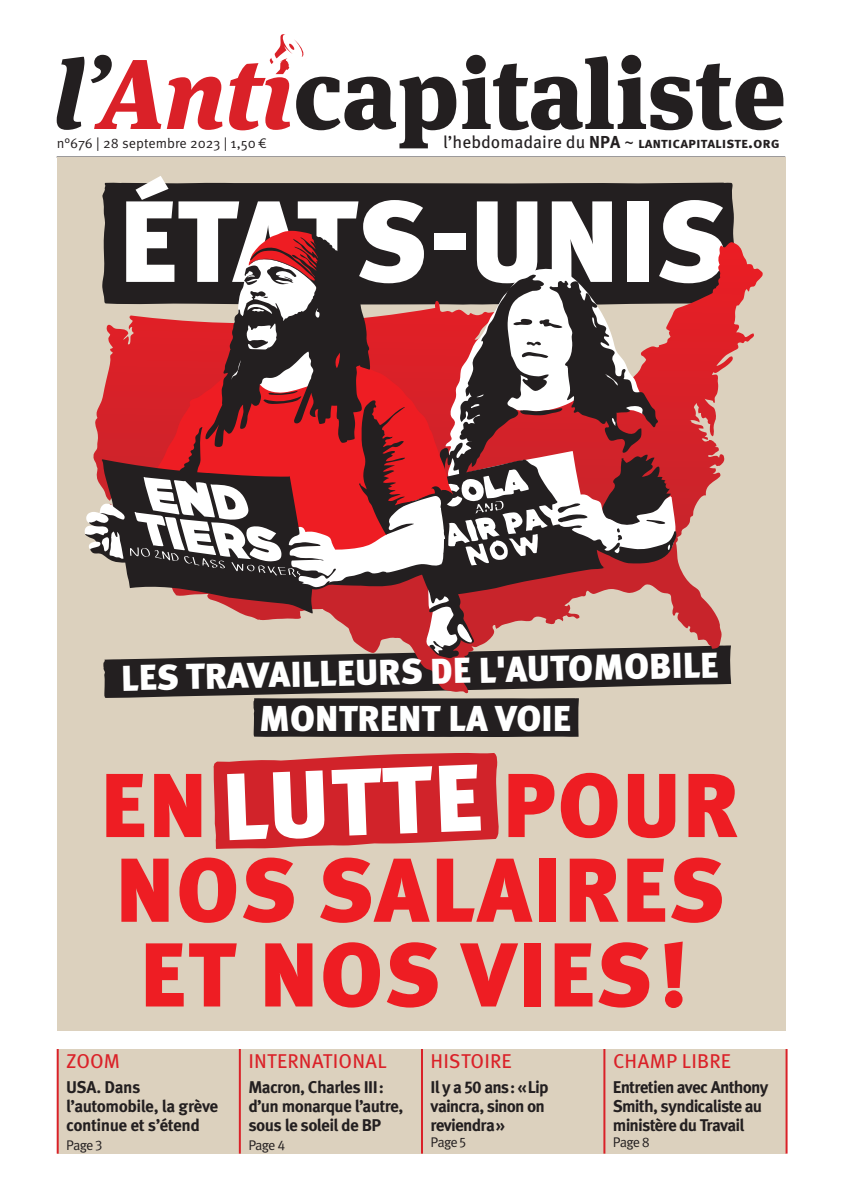
<style>
.page{position:relative;width:842px;height:1191px;background:#fff}
.page>*{position:absolute;margin:0;border:0;box-sizing:border-box;transform-origin:0 0}
.t1{font:900 115.4px "Meta Pro";color:#fff}
.t2{font:900 94.8px "Meta Pro";color:#fff}
.t3{font:900 36px "Meta Pro";color:#fff}
.t4{font:20px "Meta Pro";letter-spacing:.005em;color:#da2128}
.t5{font:700 17px/19px "Meta Pro";letter-spacing:-.04em;color:#231f20}
.t6{font:700 14.8px "Meta Pro";color:#231f20}
.t7{font:14px "Meta Pro";letter-spacing:-.055em;color:#231f20}
.s1{font-weight:400;font-size:17.3px}
.s2{font-size:17.3px}
</style>
<div class="page">
<svg style="left:57px;top:57px;width:27px;height:73px"></svg>
<svg style="left:91px;top:55px;width:70px;height:74px"></svg>
<svg style="left:167px;top:77px;width:55px;height:53px"></svg>
<svg style="left:462px;top:55px;width:321px;height:75px"></svg>
<svg style="left:229px;top:34px;width:227px;height:114px"></svg>
<div style="left:57px;top:157px;width:728px;height:997px;background:#dcd1be"></div>
<hr style="left:57px;top:1049px;width:2px;height:104px;background:#da2128">
<hr style="left:239px;top:1049px;width:2px;height:104px;background:#da2128">
<hr style="left:421px;top:1049px;width:2px;height:104px;background:#da2128">
<hr style="left:603px;top:1049px;width:2px;height:104px;background:#da2128">
<hr style="left:785px;top:1049px;width:2px;height:104px;background:#da2128">
<div style="left:102px;top:183px;width:634px;height:122px;background:#231f20"></div>
<svg style="left:106px;top:774px;width:38px;height:63px"></svg>
<svg style="left:154px;top:774px;width:47px;height:63px;background:#ea3a3c"></svg>
<svg style="left:508px;top:774px;width:46px;height:63px"></svg>
<svg style="left:561px;top:773px;width:56px;height:65px"></svg>
<svg style="left:628px;top:774px;width:47px;height:64px"></svg>
<svg style="left:688px;top:774px;width:49px;height:63px"></svg>
<svg style="left:121px;top:858px;width:48px;height:63px;background:#ea3d3f"></svg>
<svg style="left:179px;top:857px;width:57px;height:66px"></svg>
<svg style="left:243px;top:857px;width:51px;height:66px"></svg>
<svg style="left:320px;top:857px;width:110px;height:66px"></svg>
<svg style="left:437px;top:858px;width:95px;height:63px"></svg>
<div style="left:540px;top:858px;width:16px;height:63px;background:#ee1d23"></div>
<svg style="left:570px;top:858px;width:49px;height:63px"></svg>
<svg style="left:627px;top:858px;width:38px;height:63px"></svg>
<svg style="left:671px;top:857px;width:51px;height:66px"></svg>
<svg style="left:146px;top:943px;width:91px;height:63px"></svg>
<svg style="left:265px;top:943px;width:47px;height:63px;background:#ea3b3d"></svg>
<svg style="left:323px;top:942px;width:57px;height:65px"></svg>
<svg style="left:387px;top:942px;width:51px;height:65px"></svg>
<svg style="left:460px;top:943px;width:58px;height:63px"></svg>
<div style="left:524px;top:943px;width:17px;height:63px;background:#ee1d23"></div>
<svg style="left:555px;top:943px;width:37px;height:63px"></svg>
<svg style="left:598px;top:942px;width:51px;height:65px"></svg>
<svg style="left:664px;top:941px;width:19px;height:67px"></svg>
<svg style="left:213px;top:753px;width:286px;height:96px;background:#d23338"></svg>
<svg style="left:84px;top:231px;width:647px;height:506px"></svg>
<div style="left:46px;top:1031px;width:759px;height:18px;background:#fff"></div>
<p class="t7" style="left:57px;top:134px;width:212px">n°676 | 28 septembre 2023 | 1,50€</p>
<p class="t6" style="left:443px;top:134px;width:338px"><span class="s1">l’hebdomadaire du</span> <span class="s2">NPA</span> <span class="s1">~</span> lanticapitaliste<span class="s2">.</span>org</p>
<h1 class="t1" style="left:118px;top:169px;width:611px">ÉTATS-UNIS</h1>
<h3 class="t3" style="left:121px;top:654px;width:599px;rotate:-1deg">LES TRAVAILLEURS DE L'AUTOMOBILE</h3>
<h3 class="t3" style="left:259px;top:695px;width:313px">MONTRENT LA VOIE</h3>
<h2 class="t2" style="left:220px;top:747px;width:262px;rotate:-2deg">LUTTE</h2>
<p class="t4" style="left:66px;top:1048px;width:55px">ZOOM</p>
<p class="t5" style="left:66px;top:1077px;width:154px">USA. Dans l’automobile, la grève continue et s’étend</p>
<p class="t7" style="left:66px;top:1135px;width:38px">Page 3</p>
<p class="t4" style="left:248px;top:1048px;width:140px">INTERNATIONAL</p>
<p class="t5" style="left:248px;top:1077px;width:157px">Macron, Charles III: d’un monarque l’autre, sous le soleil de BP</p>
<p class="t7" style="left:248px;top:1135px;width:38px">Page 4</p>
<p class="t4" style="left:431px;top:1048px;width:83px">HISTOIRE</p>
<p class="t5" style="left:430px;top:1077px;width:120px">Il y a 50 ans: «Lip vaincra, sinon on reviendra»</p>
<p class="t7" style="left:430px;top:1133px;width:37px">Page 5</p>
<p class="t4" style="left:613px;top:1048px;width:120px">CHAMP LIBRE</p>
<p class="t5" style="left:613px;top:1077px;width:157px">Entretien avec Anthony<br>Smith, syndicaliste au ministère du Travail</p>
<p class="t7" style="left:613px;top:1133px;width:39px">Page 8</p>
</div>
